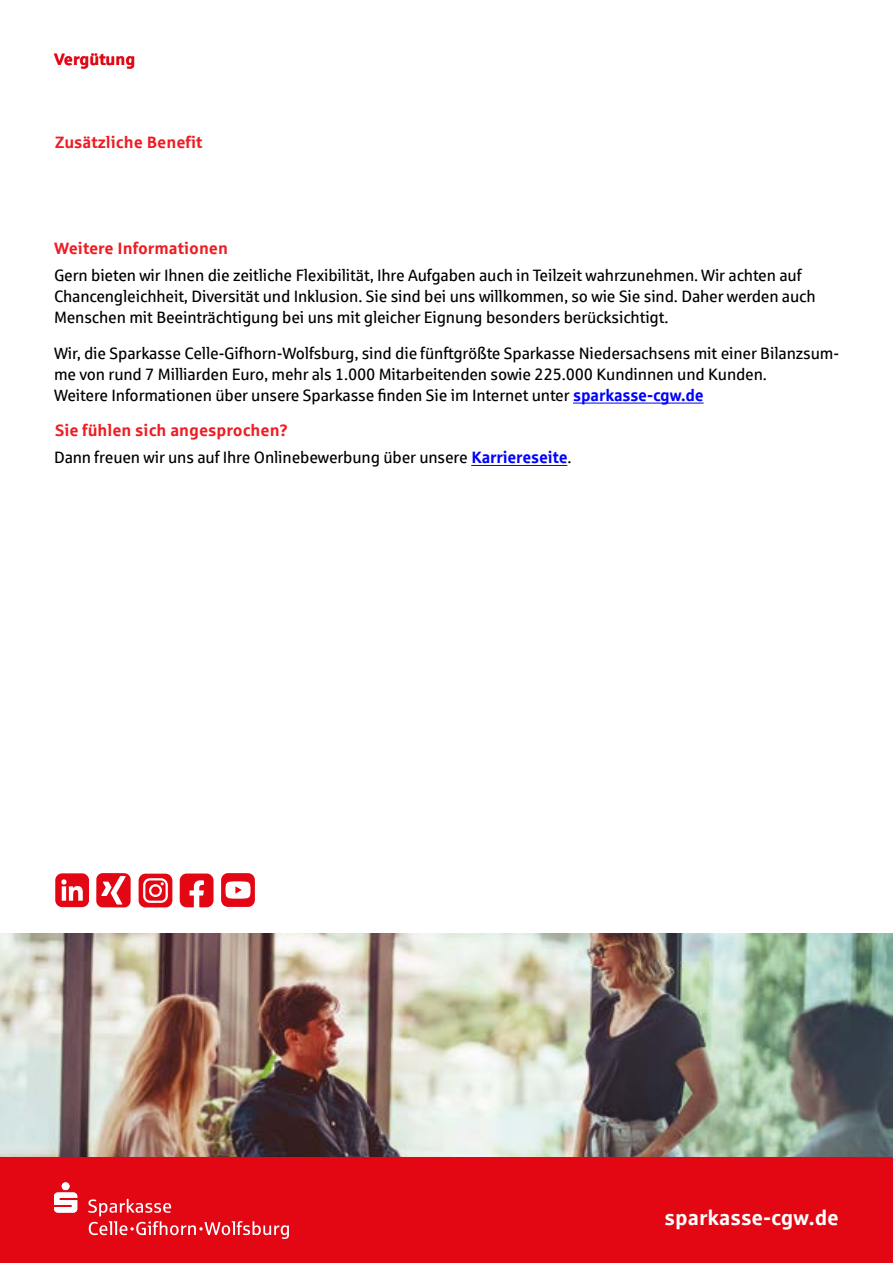
<style>
.page{position:relative;width:893px;height:1263px;background:#fff}
.page>*{position:absolute;margin:0;border:0;box-sizing:border-box;transform-origin:0 0}
.Einleitung_und_Ueberschrift_20pt{font:700 21px "Sparkasse Rg";color:#fff}
.t1{font:16.5px/21px "Sparkasse Rg";letter-spacing:-.01em;color:#000}
.t2{font:700 16.5px "Sparkasse Rg";color:#ee1d23}
.t3{font:700 16.5px "Sparkasse Rg";color:#e30613}
.t4{font:700 16.5px "Sparkasse Rg";color:#ee1d23}
.s1{font-style:inherit}
.s2{font-weight:700;color:#00f}
.s3{font-weight:700;color:#ee1d23}
</style>
<div class="page">
<div style="left:0;top:1157px;width:893px;height:106px;background:#e30613"></div>
<svg style="left:54px;top:1182px;width:23px;height:30px"></svg>
<svg style="left:88px;top:1199px;width:201px;height:40px"></svg>
<img style="left:0;top:933px;width:893px;height:224px">
<svg style="left:221px;top:873px;width:34px;height:34px"></svg>
<svg style="left:55px;top:873px;width:34px;height:34px"></svg>
<svg style="left:139px;top:873px;width:33px;height:34px"></svg>
<svg style="left:180px;top:873px;width:34px;height:34px"></svg>
<svg style="left:96px;top:873px;width:35px;height:34px"></svg>
<hr style="left:471px;top:465px;width:96px;height:1px;background:#00f">
<hr style="left:573px;top:403px;width:131px;height:1px;background:#00f">
<p class="t3" style="left:54px;top:49px;width:83px">Vergütung</p>
<p class="t3" style="left:54px;top:49px;width:83px">Vergütung</p>
<p class="t4" style="left:55px;top:132px;width:149px">Zusätzliche Benefit</p>
<p class="t2" style="left:54px;top:238px;width:176px">Weitere Informationen</p>
<p class="t1" style="left:54px;top:264px;width:763px">Gern bieten wir Ihnen die zeitliche Flexibilität, Ihre Aufgaben auch in Teilzeit wahrzunehmen. Wir achten auf<br>Chancengleichheit, Diversität und Inklusion. Sie sind bei uns willkommen, so wie Sie sind. Daher werden auch<br>Menschen mit Beeinträchtigung bei uns mit gleicher Eignung besonders berücksichtigt.</p>
<p class="t1" style="left:54px;top:342px;width:787px">Wir, die Sparkasse Celle-Gifhorn-Wolfsburg, sind die fünftgrößte Sparkasse Niedersachsens mit einer Bilanzsum&shy;me von rund 7 Milliarden Euro, mehr als 1.000 Mitarbeitenden sowie 225.000 Kundinnen und Kunden.<br><span class="s1">Weitere Informationen über unsere Sparkasse finden Sie im Internet unter</span> <span class="s2">sparkasse-cgw.de</span></p>
<p class="t1" style="left:54px;top:417px;width:519px;line-height:26.7px"><span class="s3">Sie fühlen sich angesprochen?<br></span>Dann freuen wir uns auf Ihre Onlinebewerbung über unsere <span class="s2">Karriereseite</span>.</p>
<p class="Einleitung_und_Ueberschrift_20pt" style="left:665px;top:1204px;width:176px">sparkasse-cgw.de</p>
</div>
